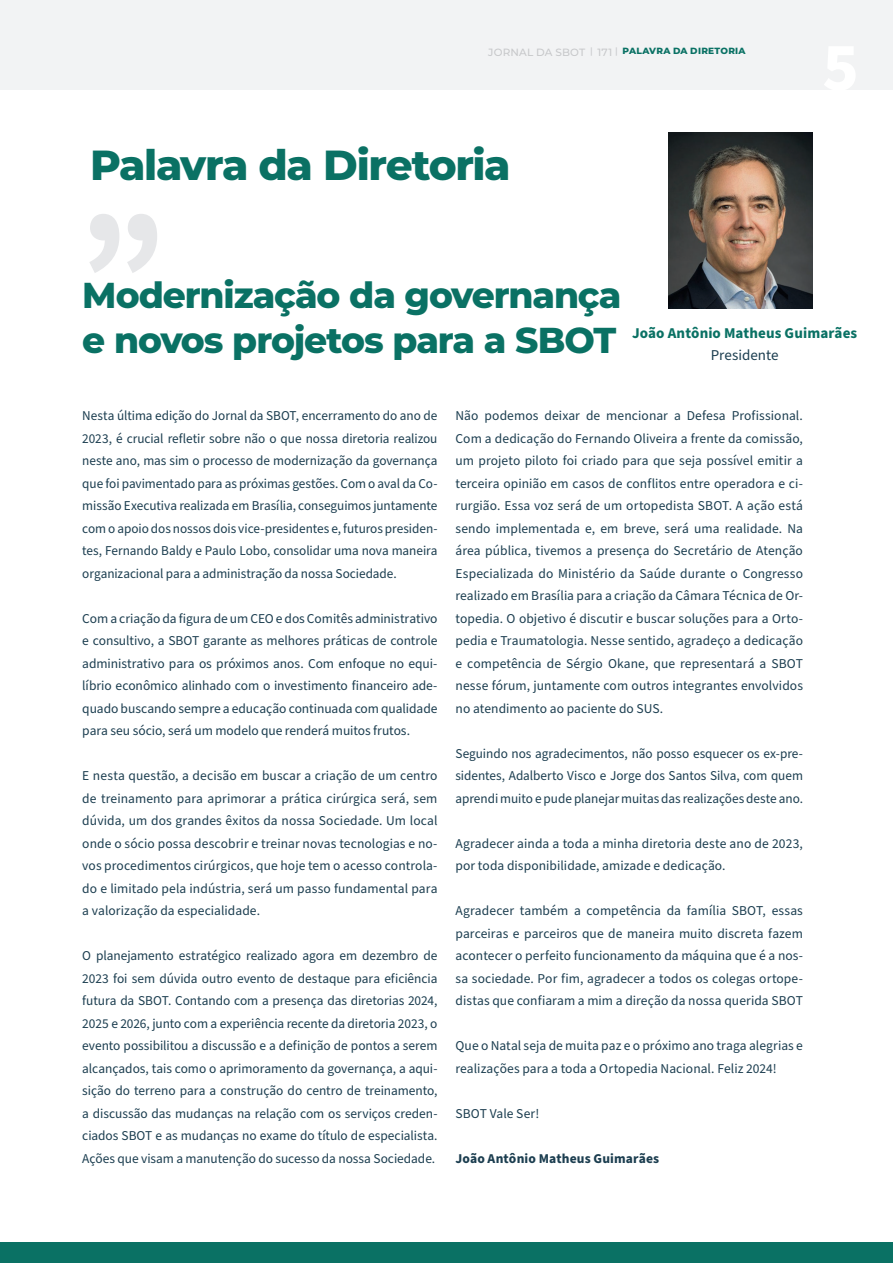
<style>
.page{position:relative;width:893px;height:1263px;background:#fff}
.page>*{position:absolute;margin:0;border:0;box-sizing:border-box;transform-origin:0 0}
.t1{font:800 42px "Montserrat";letter-spacing:-.03em;color:#0a7164}
.t2{font:800 36px/45px "Montserrat";letter-spacing:-.03em;color:#0a7164}
.t3{font:700 15px "Source Sans Pro";letter-spacing:.005em;color:#0a7164}
.t4{font:15px "Source Sans Pro";color:#1c3e50}
.t5{font:13.5px/22.5px "Source Sans Pro";letter-spacing:.005em;color:#1c3e50;text-align:justify}
.t6{font:700 13.5px "Source Sans Pro";letter-spacing:.01em;color:#1c3e50}
.t7{font:800 9px "Montserrat";letter-spacing:.03em;color:#0a7164}
.s1{font-weight:500;font-size:10.5px;color:#c7c8ca}
.s2{font-weight:500;color:#c7c8ca}
</style>
<div class="page">
<div style="left:0;top:0;width:893px;height:90px;background:#f2f3f4"></div>
<div style="left:0;top:1242px;width:893px;height:21px;background:#0a7164"></div>
<svg style="left:89px;top:214px;width:30px;height:59px"></svg>
<svg style="left:127px;top:214px;width:30px;height:59px"></svg>
<img style="left:668px;top:133px;width:145px;height:175px">
<p class="t7" style="left:488px;top:44px;width:259px"><span class="s1">JORNAL DA SBOT</span> <span class="s2">|</span> <span class="s1">171</span> <span class="s2">|</span> PALAVRA DA DIRETORIA</p>
<h1 class="t1" style="left:90px;top:134px;width:422px">Palavra da Diretoria</h1>
<h2 class="t2" style="left:82px;top:270px;width:541px">Modernização da governança e novos projetos para a SBOT</h2>
<p class="t3" style="left:632px;top:322px;width:227px">João Antônio Matheus Guimarães</p>
<p class="t4" style="left:711px;top:345px;width:69px">Presidente</p>
<p class="t5" style="left:82px;top:405px;width:357px">Nesta última edição do Jornal da SBOT, encerramento do ano de 2023, é crucial refletir sobre não o que nossa diretoria realizou neste ano, mas sim o processo de modernização da governança que foi pavimentado para as próximas gestões. Com o aval da Co&shy;missão Executiva realizada em Brasília, conseguimos juntamente com o apoio dos nossos dois vice-presidentes e, futuros presiden&shy;tes, Fernando Baldy e Paulo Lobo, consolidar uma nova maneira organizacional para a administração da nossa Sociedade.</p>
<p class="t5" style="left:82px;top:607px;width:357px">Com a criação da figura de um CEO e dos Comitês administrativo e consultivo, a SBOT garante as melhores práticas de controle administrativo para os próximos anos. Com enfoque no equi&shy;líbrio econômico alinhado com o investimento financeiro ade&shy;quado buscando sempre a educação continuada com qualidade para seu sócio, será um modelo que renderá muitos frutos.</p>
<p class="t5" style="left:82px;top:765px;width:357px">E nesta questão, a decisão em buscar a criação de um centro de treinamento para aprimorar a prática cirúrgica será, sem dúvida, um dos grandes êxitos da nossa Sociedade. Um local onde o sócio possa descobrir e treinar novas tecnologias e no&shy;vos procedimentos cirúrgicos, que hoje tem o acesso controla&shy;do e limitado pela indústria, será um passo fundamental para a valorização da especialidade.</p>
<p class="t5" style="left:82px;top:945px;width:357px">O planejamento estratégico realizado agora em dezembro de 2023 foi sem dúvida outro evento de destaque para eficiência futura da SBOT. Contando com a presença das diretorias 2024, 2025 e 2026, junto com a experiência recente da diretoria 2023, o evento possibilitou a discussão e a definição de pontos a serem alcançados, tais como o aprimoramento da governança, a aqui&shy;sição do terreno para a construção do centro de treinamento, a discussão das mudanças na relação com os serviços creden&shy;ciados SBOT e as mudanças no exame do título de especialista.<br>Ações que visam a manutenção do sucesso da nossa Sociedade.</p>
<p class="t5" style="left:455px;top:405px;width:349px">Não podemos deixar de mencionar a Defesa Profissional.<br>Com a dedicação do Fernando Oliveira a frente da comissão, um projeto piloto foi criado para que seja possível emitir a terceira opinião em casos de conflitos entre operadora e ci&shy;rurgião. Essa voz será de um ortopedista SBOT. A ação está sendo implementada e, em breve, será uma realidade. Na área pública, tivemos a presença do Secretário de Atenção Especializada do Ministério da Saúde durante o Congresso realizado em Brasília para a criação da Câmara Técnica de Or&shy;topedia. O objetivo é discutir e buscar soluções para a Orto&shy;pedia e Traumatologia. Nesse sentido, agradeço a dedicação e competência de Sérgio Okane, que representará a SBOT nesse fórum, juntamente com outros integrantes envolvidos no atendimento ao paciente do SUS.</p>
<p class="t5" style="left:455px;top:742px;width:349px">Seguindo nos agradecimentos, não posso esquecer os ex-pre&shy;sidentes, Adalberto Visco e Jorge dos Santos Silva, com quem aprendi muito e pude planejar muitas das realizações deste ano.</p>
<p class="t5" style="left:455px;top:832px;width:349px">Agradecer ainda a toda a minha diretoria deste ano de 2023, por toda disponibilidade, amizade e dedicação.</p>
<p class="t5" style="left:455px;top:900px;width:349px">Agradecer também a competência da família SBOT, essas parceiras e parceiros que de maneira muito discreta fazem acontecer o perfeito funcionamento da máquina que é a nos&shy;sa sociedade. Por fim, agradecer a todos os colegas ortope&shy;distas que confiaram a mim a direção da nossa querida SBOT</p>
<p class="t5" style="left:455px;top:1035px;width:349px">Que o Natal seja de muita paz e o próximo ano traga alegrias e realizações para a toda a Ortopedia Nacional. Feliz 2024!</p>
<p class="t5" style="left:455px;top:1102px;width:85px">SBOT Vale Ser!</p>
<p class="t6" style="left:455px;top:1149px;width:205px">João Antônio Matheus Guimarães</p>
</div>
